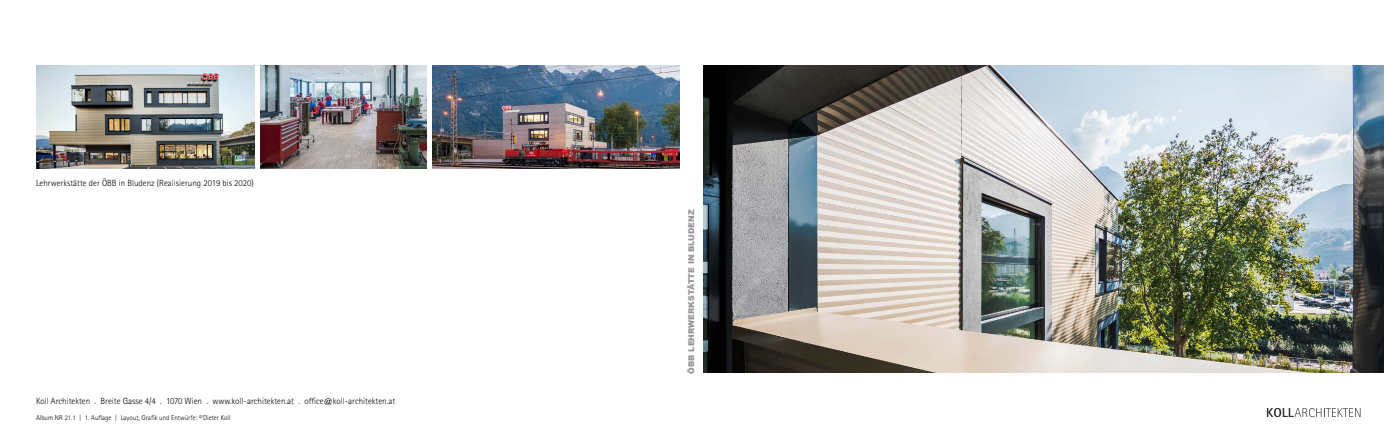
<style>
.page{position:relative;width:1384px;height:440px;background:#fff}
.page>*{position:absolute;margin:0;border:0;box-sizing:border-box;transform-origin:0 0}
.t1{font:300 9px "Rotis Sans Serif";color:#000}
.t2{font:900 8px "Arial";color:#939598}
.t3{font:300 7px "Rotis Sans Serif";color:#000}
</style>
<div class="page">
<img style="left:703px;top:65px;width:680px;height:308px">
<img style="left:260px;top:65px;width:167px;height:104px">
<img style="left:432px;top:65px;width:248px;height:104px">
<img style="left:37px;top:65px;width:218px;height:104px">
<svg style="left:1266px;top:407px;width:94px;height:10px"></svg>
<p class="t1" style="left:36px;top:178px;width:219px">Lehrwerkstätte der ÖBB in Bludenz (Realisierung 2019 bis 2020)</p>
<p class="t1" style="left:36px;top:396px;width:361px">Koll Architekten . Breite Gasse 4/4 . 1070 Wien . www.koll-architekten.at . office@koll-architekten.at</p>
<p class="t3" style="left:36px;top:413px;width:196px">Album NR 21.1 | 1. Auflage | Layout, Grafik und Entwürfe: © Dieter Koll</p>
<p class="t2" style="left:685px;top:373px;width:166px;rotate:-90deg">ÖBB LEHRWERKSTÄTTE IN BLUDENZ</p>
</div>
